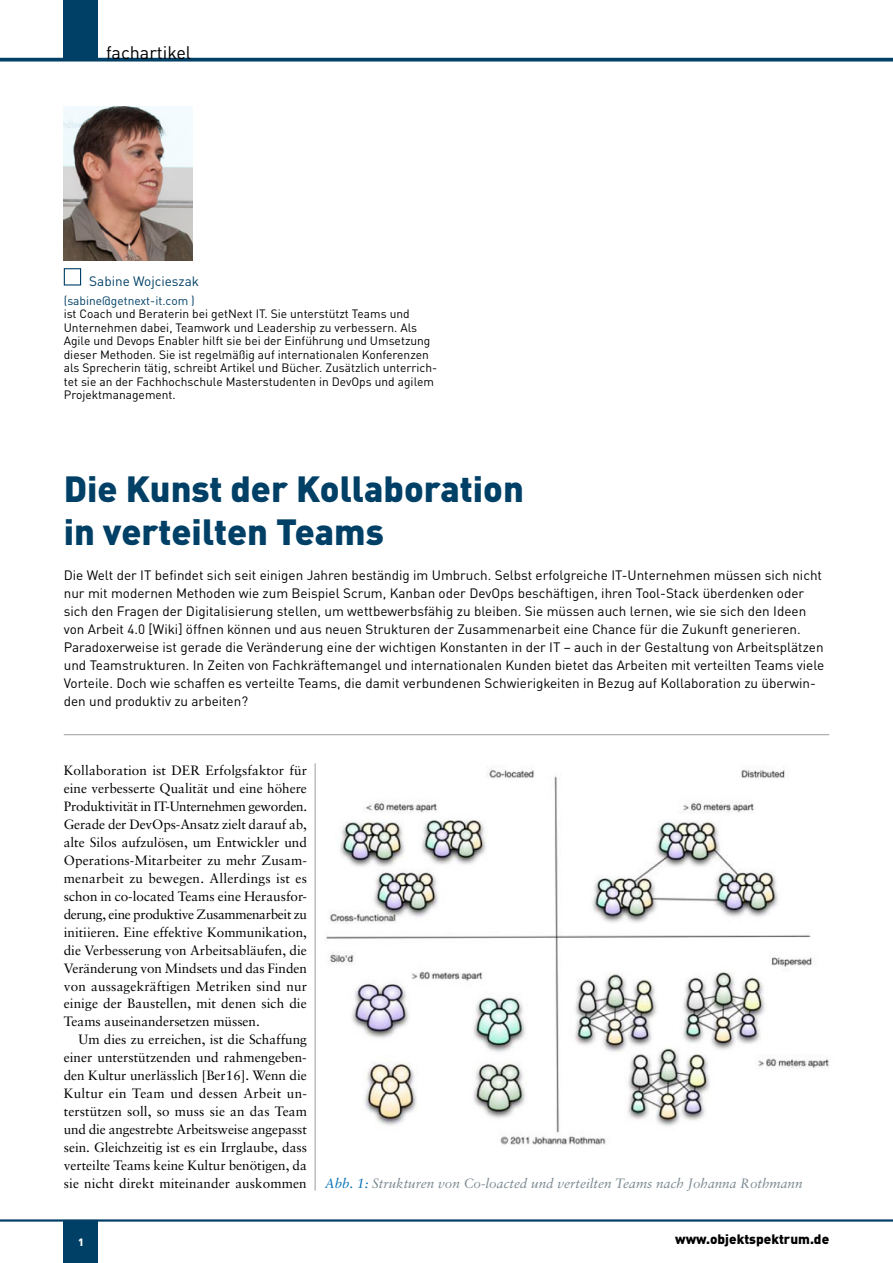
<style>
.page{position:relative;width:893px;height:1263px;background:#fff}
.page>*{position:absolute;margin:0;border:0;box-sizing:border-box;transform-origin:0 0}
.t1{font:900 36px/43.2px "DINOT";color:#004066}
.t2{font:18px "DINOT";color:#000}
.t3{font:13.5px/18px "Sabon LT";letter-spacing:.005em;color:#000;text-align:justify}
.t4{font:13.5px/18px "DINOT";color:#000}
.t5{font:italic 13.5px "Sabon LT";color:#7b8991}
.t6{font:900 13.5px "DINOT";color:#000}
.t7{font:13.5px "DINOT";color:#004066}
.t8{font:12px/13.5px "DINOT";color:#000}
.t9{font:12px "DINOT";color:#004066}
.t10{font:900 10.5px "DINOT";color:#fff}
.s1{color:#006fb4}
</style>
<div class="page">
<div style="left:64px;top:0;width:34px;height:58px;background:#004066"></div>
<div style="left:64px;top:1220px;width:34px;height:43px;background:#004066"></div>
<svg style="left:0;top:58px;width:893px;height:4px;background:#1e5678"></svg>
<hr style="left:0;top:1219px;width:893px;height:2px;background:#004066">
<img style="left:64px;top:106px;width:129px;height:155px">
<hr style="left:64px;top:734px;width:765px;height:1px;background:#9c9e9f">
<hr style="left:315px;top:763px;width:1px;height:428px;background:#9c9e9f">
<div style="left:64px;top:268px;width:17px;height:17px;border:1px solid #004066"></div>
<img style="left:326px;top:767px;width:503px;height:378px">
<h2 class="t2" style="left:106px;top:41px;width:87px">fachartikel</h2>
<p class="t7" style="left:89px;top:272px;width:111px">Sabine Wojcieszak</p>
<p class="t9" style="left:64px;top:293px;width:133px">(sabine@getnext-it.com )</p>
<p class="t8" style="left:64px;top:307px;width:375px">ist Coach und Beraterin bei getNext IT. Sie unterstützt Teams und Unternehmen dabei, Teamwork und Leadership zu verbessern. Als Agile und Devops Enabler hilft sie bei der Einführung und Umsetzung dieser Methoden. Sie ist regelmäßig auf internationalen Konferenzen als Sprecherin tätig, schreibt Artikel und Bücher. Zusätzlich unterrich&shy;tet sie an der Fachhochschule Masterstudenten in DevOps und agilem Projektmanagement.</p>
<h1 class="t1" style="left:64px;top:466px;width:462px">Die Kunst der Kollaboration in verteilten Teams</h1>
<p class="t4" style="left:64px;top:566px;width:762px">Die Welt der IT befindet sich seit einigen Jahren beständig im Umbruch. Selbst erfolgreiche IT-Unternehmen müssen sich nicht nur mit modernen Methoden wie zum Beispiel Scrum, Kanban oder DevOps beschäftigen, ihren Tool-Stack überdenken oder sich den Fragen der Digitalisierung stellen, um wettbewerbsfähig zu bleiben. Sie müssen auch lernen, wie sie sich den Ideen von Arbeit 4.0 [Wiki] öffnen können und aus neuen Strukturen der Zusammenarbeit eine Chance für die Zukunft generieren.<br>Paradoxerweise ist gerade die Veränderung eine der wichtigen Konstanten in der IT – auch in der Gestaltung von Arbeitsplätzen und Teamstrukturen. In Zeiten von Fachkräftemangel und internationalen Kunden bietet das Arbeiten mit verteilten Teams viele Vorteile. Doch wie schaffen es verteilte Teams, die damit verbundenen Schwierigkeiten in Bezug auf Kollaboration zu überwin&shy;den und produktiv zu arbeiten?</p>
<p class="t3" style="left:64px;top:761px;width:245px">Kollaboration ist DER Erfolgsfaktor für eine verbesserte Qualität und eine höhere Produktivität in IT-Unternehmen geworden.<br>Gerade der DevOps-Ansatz zielt darauf ab, alte Silos aufzulösen, um Entwickler und Operations-Mitarbeiter zu mehr Zusam&shy;menarbeit zu bewegen. Allerdings ist es schon in co-located Teams eine Herausfor&shy;derung, eine produktive Zusammenarbeit zu initiieren. Eine effektive Kommunikation, die Verbesserung von Arbeitsabläufen, die Veränderung von Mindsets und das Finden von aussagekräftigen Metriken sind nur einige der Baustellen, mit denen sich die Teams auseinandersetzen müssen.</p>
<p class="t3" style="left:64px;top:1031px;width:245px;text-indent:15px">Um dies zu erreichen, ist die Schaffung einer unterstützenden und rahmengeben&shy;den Kultur unerlässlich [Ber16]. Wenn die Kultur ein Team und dessen Arbeit un&shy;terstützen soll, so muss sie an das Team und die angestrebte Arbeitsweise angepasst sein. Gleichzeitig ist es ein Irrglaube, dass verteilte Teams keine Kultur benötigen, da sie nicht direkt miteinander auskommen</p>
<p class="t5" style="left:325px;top:1176px;width:479px"><span class="s1">Abb. 1:</span> Strukturen von Co-loacted und verteilten Teams nach Johanna Rothmann</p>
<p class="t10" style="left:78px;top:1235px;width:7px">1</p>
<p class="t6" style="left:675px;top:1230px;width:156px">www.objektspektrum.de</p>
</div>
